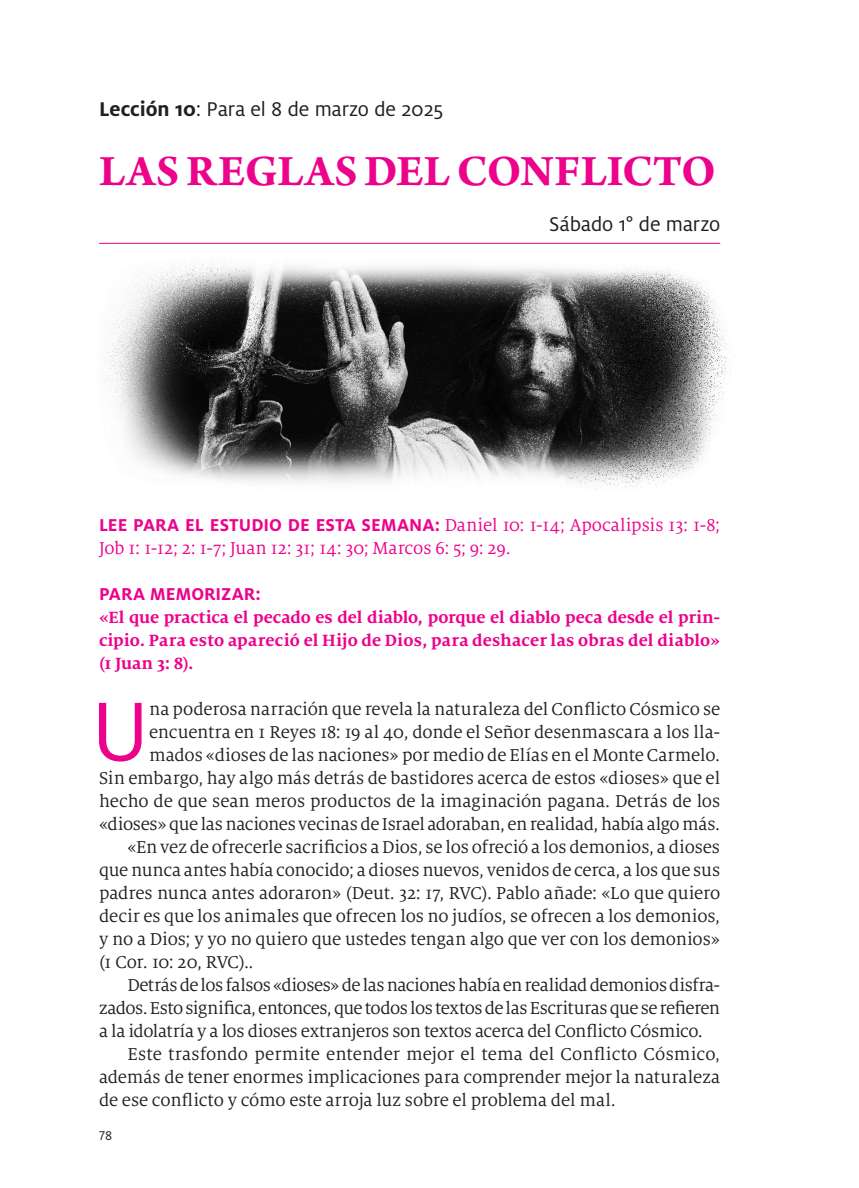
<style>
.page{position:relative;width:859px;height:1188px;background:#fff}
.page>*{position:absolute;margin:0;border:0;box-sizing:border-box;transform-origin:0 0}
.t1{font:93px "Milo Pro";color:#ed028c}
.t2{font:700 46px "Arno Pro";color:#ed028c}
.t3{font:22px "Milo Pro";letter-spacing:-.005em;color:#231f20}
.t4{font:19px "Milo Serif Pro";letter-spacing:-.01em;color:#231f20}
.t5{font:19px/23px "Milo Serif Pro";letter-spacing:-.005em;color:#ed028c}
.t6{font:19px "Milo Serif Pro";letter-spacing:.01em;color:#231f20}
.t7{font:700 19px "Milo Pro";color:#ed028c}
.t8{font:700 18px/23px "Milo Serif Pro";letter-spacing:.015em;color:#ed028c;text-align:justify}
.t9{font:14px "Milo Pro";color:#231f20}
.s1{font-weight:700}
.s2{font-family:"Milo Pro";font-weight:700}
</style>
<div class="page">
<img style="left:102px;top:262px;width:629px;height:228px">
<hr style="left:99px;top:243px;width:621px;height:1px;background:#ed028c">
<p class="t3" style="left:99px;top:97px;width:346px"><span class="s1">Lección 10</span>: Para el 8 de marzo de 2025</p>
<h2 class="t2" style="left:99px;top:145px;width:618px">LAS REGLAS DEL CONFLICTO</h2>
<p class="t3" style="left:549px;top:212px;width:172px">Sábado 1° de marzo</p>
<p class="t5" style="left:99px;top:513px;width:622px"><span class="s2">LEE PARA EL ESTUDIO DE ESTA SEMANA:</span> Daniel 10: 1-14; Apocalipsis 13: 1-8;<br>Job 1: 1-12; 2: 1-7; Juan 12: 31; 14: 30; Marcos 6: 5; 9: 29.</p>
<p class="t7" style="left:99px;top:583px;width:163px">PARA MEMORIZAR:</p>
<p class="t8" style="left:99px;top:605px;width:622px">«El que practica el pecado es del diablo, porque el diablo peca desde el prin&shy;cipio. Para esto apareció el Hijo de Dios, para deshacer las obras del diablo» (1 Juan 3: 8).</p>
<h1 class="t1" style="left:91px;top:680px;width:60px">U</h1>
<p class="t4" style="left:149px;top:698px;width:572px">na poderosa narración que revela la naturaleza del Conflicto Cósmico se</p>
<p class="t4" style="left:149px;top:721px;width:572px">encuentra en 1 Reyes 18: 19 al 40, donde el Señor desenmascara a los lla-</p>
<p class="t4" style="left:149px;top:744px;width:572px">mados «dioses de las naciones» por medio de Elías en el Monte Carmelo.</p>
<p class="t4" style="left:99px;top:767px;width:622px">Sin embargo, hay algo más detrás de bastidores acerca de estos «dioses» que el</p>
<p class="t4" style="left:99px;top:790px;width:622px">hecho de que sean meros productos de la imaginación pagana. Detrás de los</p>
<p class="t4" style="left:99px;top:813px;width:622px">«dioses» que las naciones vecinas de Israel adoraban, en realidad, había algo más.</p>
<p class="t4" style="left:127px;top:836px;width:594px">«En vez de ofrecerle sacrificios a Dios, se los ofreció a los demonios, a dioses</p>
<p class="t4" style="left:99px;top:859px;width:622px">que nunca antes había conocido; a dioses nuevos, venidos de cerca, a los que sus</p>
<p class="t4" style="left:99px;top:882px;width:622px">padres nunca antes adoraron» (Deut. 32: 17, RVC). Pablo añade: «Lo que quiero</p>
<p class="t4" style="left:99px;top:905px;width:622px">decir es que los animales que ofrecen los no judíos, se ofrecen a los demonios,</p>
<p class="t4" style="left:99px;top:928px;width:622px">y no a Dios; y yo no quiero que ustedes tengan algo que ver con los demonios»</p>
<p class="t4" style="left:99px;top:951px;width:156px">(1 Cor. 10: 20, RVC)..</p>
<p class="t4" style="left:127px;top:974px;width:594px">Detrás de los falsos «dioses» de las naciones había en realidad demonios disfra-</p>
<p class="t4" style="left:99px;top:997px;width:622px">zados. Esto significa, entonces, que todos los textos de las Escrituras que se refieren</p>
<p class="t4" style="left:99px;top:1020px;width:605px">a la idolatría y a los dioses extranjeros son textos acerca del Conflicto Cósmico.</p>
<p class="t6" style="left:127px;top:1043px;width:594px">Este trasfondo permite entender mejor el tema del Conflicto Cósmico,</p>
<p class="t4" style="left:99px;top:1066px;width:622px">además de tener enormes implicaciones para comprender mejor la naturaleza</p>
<p class="t4" style="left:99px;top:1089px;width:518px">de ese conflicto y cómo este arroja luz sobre el problema del mal.</p>
<p class="t9" style="left:99px;top:1127px;width:15px">78</p>
</div>
